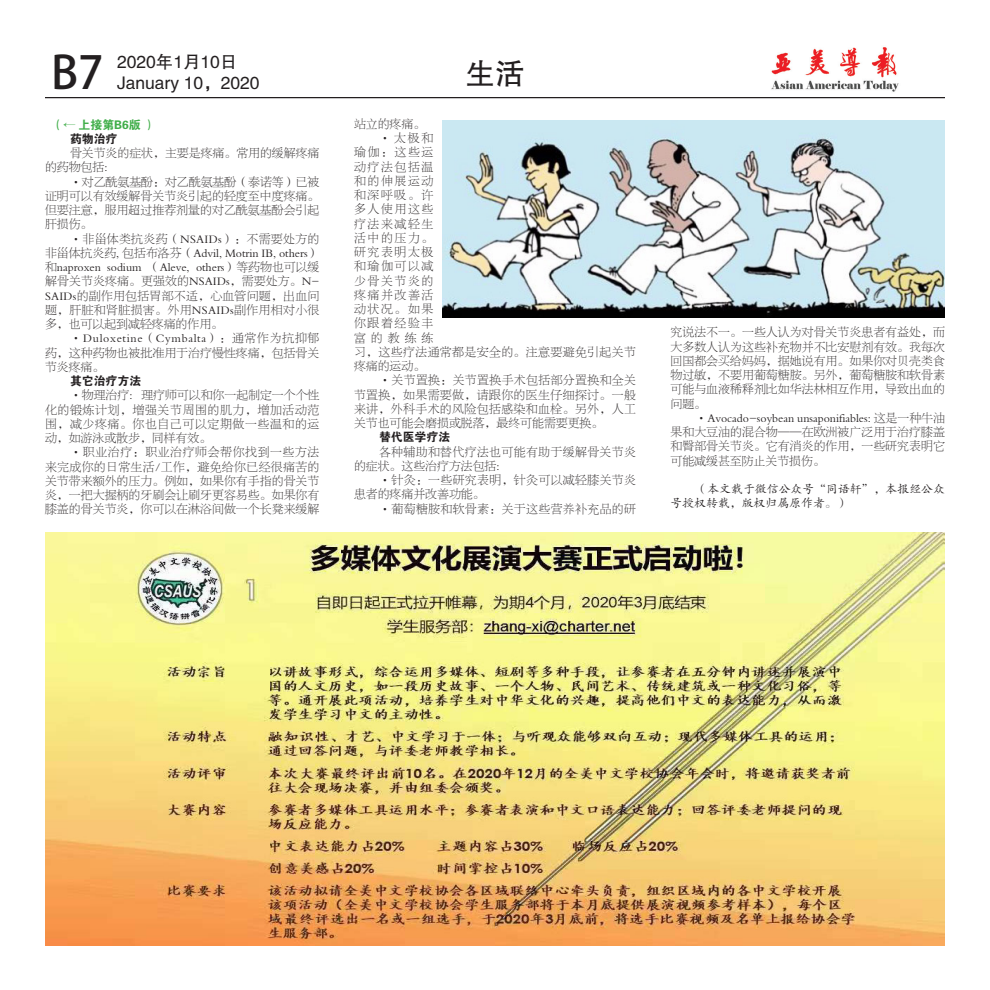
<style>
.page{position:relative;width:990px;height:990px;background:#fff}
.page>*{position:absolute;margin:0;border:0;box-sizing:border-box;transform-origin:0 0}
.t1{font:45px "Adobe Heiti Std";color:#231f20}
.t2{font:30px "FZHTJW GB1 0";color:#231f20}
.t3{font:17.5px "FZHTFW GB1 0";color:#231f20}
.t4{font:11.88px/14.2px "FZBSJW GB1 0";letter-spacing:.005em;color:#231f20;text-align:justify}
.t5{font:11.88px/14.2px "FZBSJW GB1 0";letter-spacing:.14em;color:#231f20}
.t6{font:11.88px/14.2px "FZBSJW GB1 0";letter-spacing:.03em;color:#231f20}
.t7{font:11.88px/14.2px "FZKTJW GB1 0";color:#231f20}
.t8{font:11.88px "FZDHTJW GB1 0";color:#231f20}
.t9{font:11.88px "FZDHTJW GB1 0";color:#40ae49}
.s1{font-family:"Ming Li U"}
</style>
<div class="page">
<hr style="left:45px;top:97px;width:900px;height:1px;background:#231f20">
<img style="left:771px;top:47px;width:128px;height:45px">
<img style="left:443px;top:120px;width:502px;height:198px">
<img style="left:45px;top:532px;width:900px;height:413px">
<p class="t3" style="left:117px;top:52px;width:122px">2020年1月10日</p>
<p class="t3" style="left:117px;top:73px;width:144px">January 10，2020</p>
<p class="t9" style="left:52px;top:118px;width:106px">（← 上接第B6版 ）</p>
<p class="t8" style="left:70px;top:132px;width:49px">药物治疗</p>
<p class="t4" style="left:45px;top:146px;width:276px;text-indent:25px">骨关节炎的症状，主要是疼痛。常用的缓解疼痛的药物包括:</p>
<p class="t4" style="left:45px;top:175px;width:276px;text-indent:25px"><span class="s1">•</span>对乙酰氨基酚：对乙酰氨基酚（泰诺等）已被证明可以有效缓解骨关节炎引起的轻度至中度疼痛。但要注意，服用超过推荐剂量的对乙酰氨基酚会引起肝损伤。</p>
<p class="t4" style="left:45px;top:232px;width:276px;text-indent:25px"><span class="s1">•</span>非甾体类抗炎药（NSAIDs）：不需要处方的非甾体抗炎药, 包括布洛芬（Advil, Motrin IB, others）和naproxen sodium （Aleve, others）等药物也可以缓解骨关节炎疼痛。更强效的NSAIDs，需要处方。N-SAIDs的副作用包括胃部不适，心血管问题，出血问题，肝脏和肾脏损害。外用NSAIDs副作用相对小很多，也可以起到减轻疼痛的作用。</p>
<p class="t4" style="left:45px;top:331px;width:276px;text-indent:25px"><span class="s1">•</span>Duloxetine（Cymbalta）：通常作为抗抑郁药，这种药物也被批准用于治疗慢性疼痛，包括骨关节炎疼痛。</p>
<p class="t8" style="left:70px;top:374px;width:73px">其它治疗方法</p>
<p class="t4" style="left:45px;top:388px;width:276px;text-indent:25px"><span class="s1">•</span>物理治疗: 理疗师可以和你一起制定一个个性化的锻炼计划，增强关节周围的肌力，增加活动范围，减少疼痛。你也自己可以定期做一些温和的运动，如游泳或散步，同样有效。</p>
<p class="t4" style="left:45px;top:445px;width:276px;text-indent:25px"><span class="s1">•</span>职业治疗：职业治疗师会帮你找到一些方法来完成你的日常生活/工作，避免给你已经很痛苦的关节带来额外的压力。例如，如果你有手指的骨关节炎，一把大握柄的牙刷会让刷牙更容易些。如果你有膝盖的骨关节炎，你可以在淋浴间做一个长凳来缓解</p>
<p class="t1" style="left:51px;top:46px;width:54px">B7</p>
<p class="t2" style="left:465px;top:57px;width:61px">生活</p>
<p class="t4" style="left:354px;top:117px;width:73px">站立的疼痛。</p>
<p class="t5" style="left:354px;top:131px;width:284px;text-indent:25px"><span class="s1">•</span> 太极和<br>瑜伽：这些运<br>动疗法包括温<br>和的伸展运动<br>和深呼吸。许<br>多人使用这些<br>疗法来减轻生<br>活中的压力。<br>研究表明太极<br>和瑜伽可以减<br>少骨关节炎的<br>疼痛并改善活<br>动状况。如果<br>你跟着经验丰<br>富的教练练<br>习，这些疗法通常都是安全的。注意要避免引起关节疼痛的运动。</p>
<p class="t4" style="left:354px;top:374px;width:284px;text-indent:25px"><span class="s1">•</span>关节置换：关节置换手术包括部分置换和全关节置换，如果需要做，请跟你的医生仔细探讨。一般来讲，外科手术的风险包括感染和血栓。另外，人工关节也可能会磨损或脱落，最终可能需要更换。</p>
<p class="t8" style="left:379px;top:431px;width:73px">替代医学疗法</p>
<p class="t6" style="left:354px;top:445px;width:283px;text-indent:25px">各种辅助和替代疗法也可能有助于缓解骨关节炎的症状。这些治疗方法包括:</p>
<p class="t6" style="left:354px;top:473px;width:284px;text-indent:25px"><span class="s1">•</span>针灸：一些研究表明，针灸可以减轻膝关节炎患者的疼痛并改善功能。</p>
<p class="t6" style="left:379px;top:502px;width:259px"><span class="s1">•</span>葡萄糖胺和软骨素：关于这些营养补充品的研</p>
<p class="t4" style="left:671px;top:326px;width:276px">究说法不一。一些人认为对骨关节炎患者有益处，而大多数人认为这些补充物并不比安慰剂有效。我每次回国都会买给妈妈，据她说有用。如果你对贝壳类食物过敏，不要用葡萄糖胺。另外，葡萄糖胺和软骨素可能与血液稀释剂比如华法林相互作用，导致出血的问题。</p>
<p class="t4" style="left:671px;top:411px;width:276px;text-indent:25px"><span class="s1">•</span>Avocado-soybean unsaponifiables: 这是一种牛油果和大豆油的混合物——在欧洲被广泛用于治疗膝盖和臀部骨关节炎。它有消炎的作用，一些研究表明它可能减缓甚至防止关节损伤。</p>
<p class="t7" style="left:671px;top:482px;width:276px;text-indent:25px">（本文载于微信公众号“同语轩”，本报经公众号授权转载，版权归属原作者。）</p>
</div>
